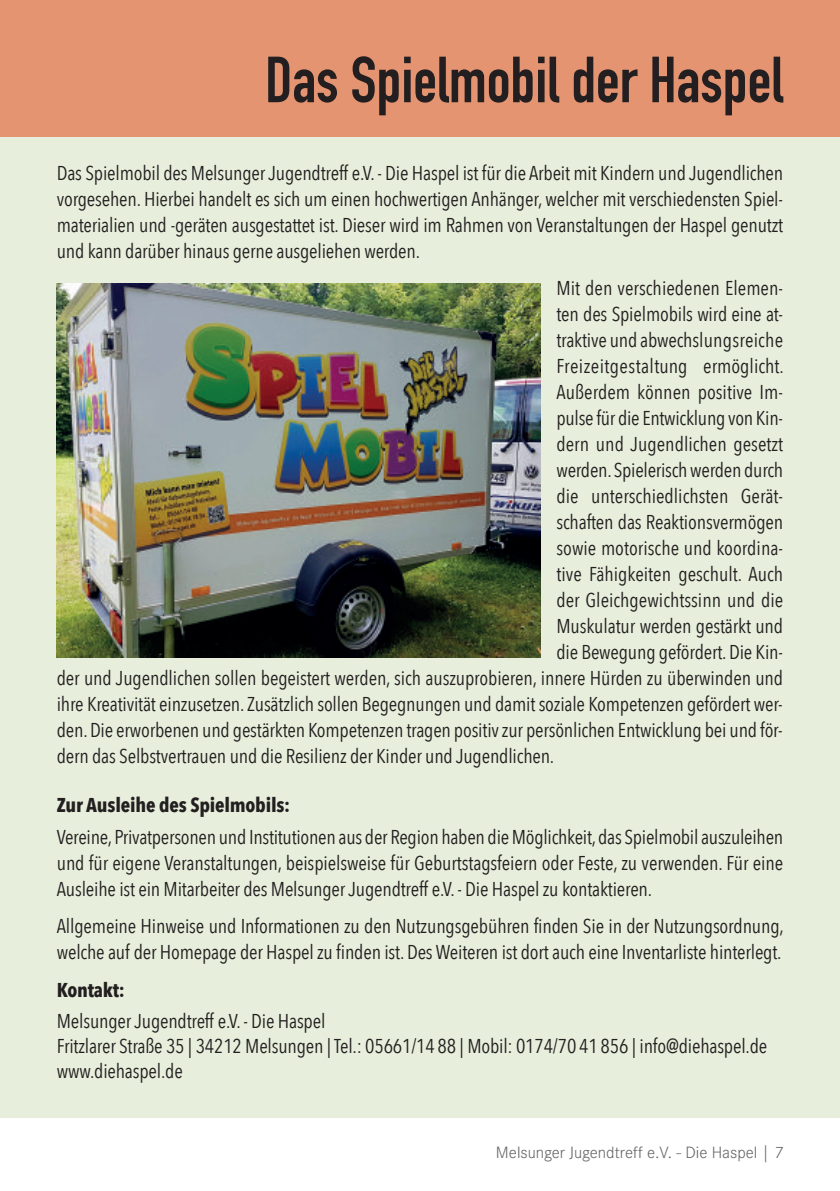
<style>
.page{position:relative;width:840px;height:1191px;background:#fff}
.page>*{position:absolute;margin:0;border:0;box-sizing:border-box;transform-origin:0 0}
.t1{font:64px "DIN Engschrift";color:#231f20}
.t2{font:20px/26px "Avenir Next Condensed";letter-spacing:-.01em;color:#231f20;text-align:justify}
.t3{font:700 20px "Avenir Next Condensed";letter-spacing:-.01em;color:#231f20}
.t4{font:300 17px "Corporate S";color:#636366}
</style>
<div class="page">
<div style="left:0;top:117px;width:839px;height:1000px;background:#e7efdc"></div>
<hr style="left:0;top:116px;width:1px;height:1001px;background:#e7e8e9">
<hr style="left:0;top:117px;width:1px;height:296px;background:#808285">
<div style="left:0;top:0;width:839px;height:136px;background:#e59472"></div>
<img style="left:57px;top:284px;width:483px;height:373px">
<h1 class="t1" style="left:265px;top:57px;width:519px">Das Spielmobil der Haspel</h1>
<p class="t2" style="left:57px;top:160px;width:727px">Das Spielmobil des Melsunger Jugendtreff e.V. - Die Haspel ist für die Arbeit mit Kindern und Jugendlichen vorgesehen. Hierbei handelt es sich um einen hochwertigen Anhänger, welcher mit verschiedensten Spiel&shy;materialien und -geräten ausgestattet ist. Dieser wird im Rahmen von Veranstaltungen der Haspel genutzt und kann darüber hinaus gerne ausgeliehen werden.</p>
<p class="t2" style="left:556px;top:276px;width:228px">Mit den verschiedenen Elemen-</p>
<p class="t2" style="left:556px;top:302px;width:228px">ten des Spielmobils wird eine at-</p>
<p class="t2" style="left:556px;top:328px;width:228px">traktive und abwechslungsreiche</p>
<p class="t2" style="left:556px;top:354px;width:229px">Freizeitgestaltung ermöglicht.</p>
<p class="t2" style="left:556px;top:380px;width:228px">Außerdem können positive Im-</p>
<p class="t2" style="left:556px;top:406px;width:228px">pulse für die Entwicklung von Kin-</p>
<p class="t2" style="left:556px;top:432px;width:228px">dern und Jugendlichen gesetzt</p>
<p class="t2" style="left:556px;top:458px;width:228px">werden.Spielerischwerden durch</p>
<p class="t2" style="left:556px;top:484px;width:228px">die unterschiedlichsten Gerät-</p>
<p class="t2" style="left:556px;top:510px;width:228px">schaften das Reaktionsvermögen</p>
<p class="t2" style="left:556px;top:536px;width:228px">sowie motorische und koordina-</p>
<p class="t2" style="left:556px;top:562px;width:228px">tive Fähigkeiten geschult. Auch</p>
<p class="t2" style="left:556px;top:588px;width:228px">der Gleichgewichtssinn und die</p>
<p class="t2" style="left:556px;top:614px;width:228px">Muskulatur werden gestärkt und</p>
<p class="t2" style="left:556px;top:640px;width:228px">die Bewegung gefördert.Die Kin-</p>
<p class="t2" style="left:57px;top:666px;width:727px">der und Jugendlichen sollen begeistert werden, sich auszuprobieren, innere Hürden zu überwinden und</p>
<p class="t2" style="left:57px;top:692px;width:727px">ihre Kreativität einzusetzen.Zusätzlich sollen Begegnungen und damit soziale Kompetenzen gefördert wer-</p>
<p class="t2" style="left:57px;top:718px;width:727px">den.Die erworbenen und gestärkten Kompetenzen tragen positiv zur persönlichen Entwicklung bei und för-</p>
<p class="t2" style="left:57px;top:744px;width:499px">dern das Selbstvertrauen und die Resilienz der Kinder und Jugendlichen.</p>
<p class="t3" style="left:57px;top:792px;width:235px">Zur Ausleihe des Spielmobils:</p>
<p class="t2" style="left:57px;top:824px;width:727px">Vereine,Privatpersonen und Institutionen aus der Region haben dieMöglichkeit,das Spielmobil auszuleihen und für eigene Veranstaltungen, beispielsweise für Geburtstagsfeiern oder Feste, zu verwenden. Für eine Ausleihe ist ein Mitarbeiter des Melsunger Jugendtreff e.V. - Die Haspel zu kontaktieren.</p>
<p class="t2" style="left:57px;top:913px;width:728px">Allgemeine Hinweise und Informationen zu den Nutzungsgebühren finden Sie in der Nutzungsordnung, welche auf der Homepage der Haspel zu finden ist.Des Weiteren ist dort auch eine Inventarliste hinterlegt.</p>
<p class="t3" style="left:57px;top:976px;width:69px">Kontakt:</p>
<p class="t2" style="left:57px;top:1009px;width:711px;line-height:25px;text-align:left">Melsunger Jugendtreff e.V. - Die Haspel<br>Fritzlarer Straße 35 | 34212 Melsungen |Tel.: 05661/14 88 | Mobil: 0174/70 41 856 | info@diehaspel.de www.diehaspel.de</p>
<p class="t4" style="left:495px;top:1141px;width:288px">Melsunger Jugendtreff e.V. - Die Haspel | 7</p>
</div>
